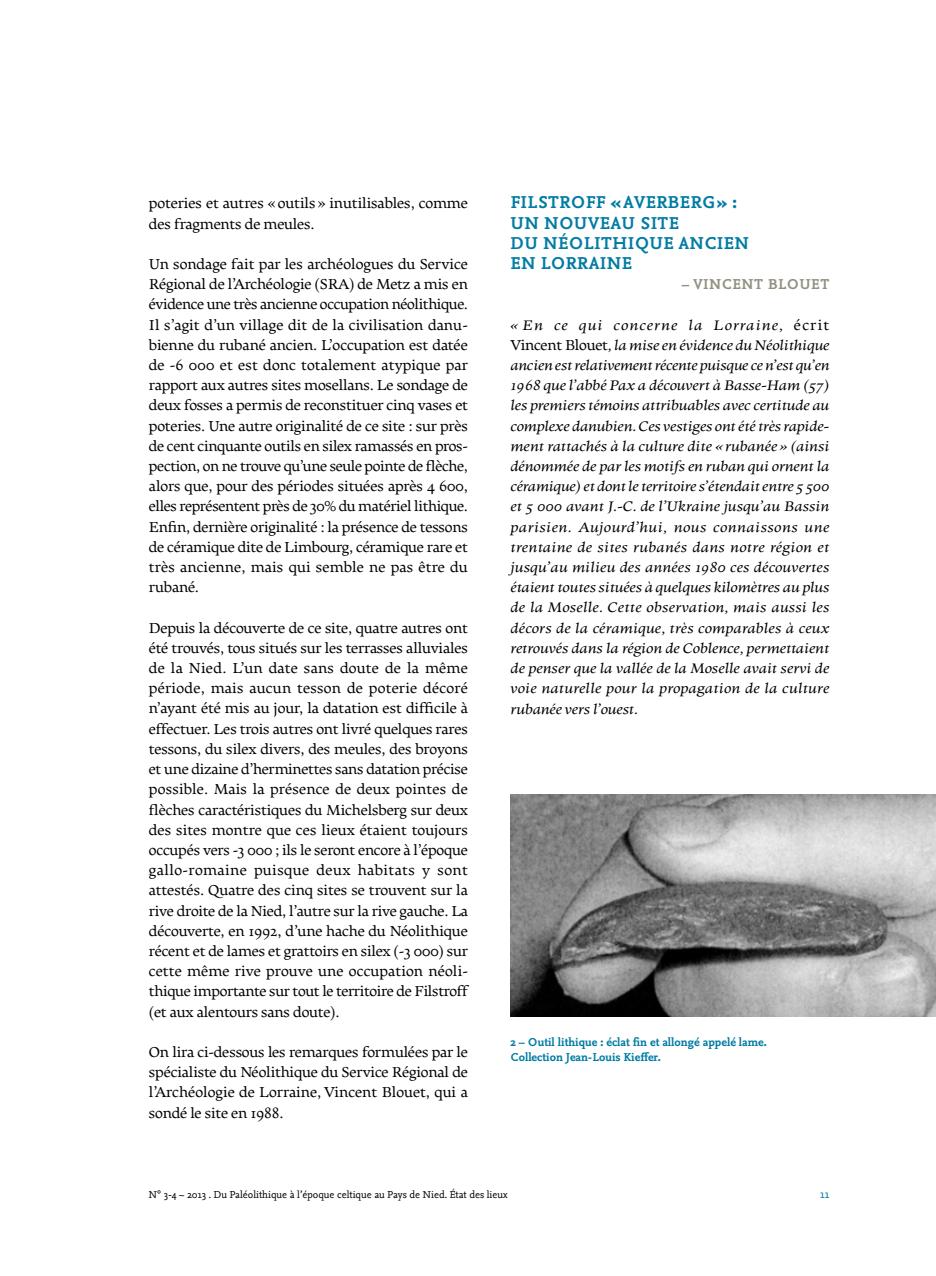
<style>
.page{position:relative;width:936px;height:1276px;background:#fff}
.page>*{position:absolute;margin:0;border:0;box-sizing:border-box;transform-origin:0 0}
.t1{font:700 18px/20.2px "Nexus Mix";letter-spacing:.01em;color:#007ca3}
.t2{font:15.3px/20.2px "Elmhurst";letter-spacing:-.015em;color:#000;text-align:justify}
.t3{font:700 15px "Nexus Mix";letter-spacing:.025em;color:#92907f}
.t4{font:italic 14.7px/20.2px "Elmhurst";letter-spacing:-.005em;color:#000;text-align:justify;scale:1.11 1}
.t5{font:700 12px/15px "Nexus Mix OT";color:#007ca3}
.t6{font:12px "Nexus Mix OT";color:#007ca3}
.t7{font:10.5px "Nexus Mix";color:#000}
.s1{font-style:normal;font-size:15.3px}
.s2{font-family:"Nexus Mix"}
</style>
<div class="page">
<img style="left:510px;top:794px;width:425px;height:222px">
<p class="t2" style="left:149px;top:194px;width:320px">poteries et autres «outils» inutilisables, comme des fragments de meules.</p>
<p class="t2" style="left:149px;top:254px;width:321px">Un sondage fait par les archéologues du Service Régional de l’Archéologie (SRA) de Metz a mis en évidence une très ancienne occupation néolithique.<br>Il s’agit d’un village dit de la civilisation danu&shy;bienne du rubané ancien. L’occupation est datée de -6 000 et est donc totalement atypique par rapport aux autres sites mosellans. Le sondage de deux fosses a permis de reconstituer cinq vases et poteries. Une autre originalité de ce site : sur près de cent cinquante outils en silex ramassés en pros&shy;pection, on ne trouve qu’une seule pointe de flèche, alors que, pour des périodes situées après 4 600, elles représentent près de 30% du matériel lithique.<br>Enfin, dernière originalité : la présence de tessons de céramique dite de Limbourg, céramique rare et très ancienne, mais qui semble ne pas être du rubané.</p>
<p class="t2" style="left:149px;top:618px;width:321px">Depuis la découverte de ce site, quatre autres ont été trouvés, tous situés sur les terrasses alluviales de la Nied. L’un date sans doute de la même période, mais aucun tesson de poterie décoré n’ayant été mis au jour, la datation est difficile à effectuer. Les trois autres ont livré quelques rares tessons, du silex divers, des meules, des broyons et une dizaine d’herminettes sans datation précise possible. Mais la présence de deux pointes de flèches caractéristiques du Michelsberg sur deux des sites montre que ces lieux étaient toujours occupés vers -3 000 ; ils le seront encore à l’époque gallo-romaine puisque deux habitats y sont attestés. Quatre des cinq sites se trouvent sur la rive droite de la Nied, l’autre sur la rive gauche. La découverte, en 1992, d’une hache du Néolithique récent et de lames et grattoirs en silex (-3 000) sur cette même rive prouve une occupation néoli&shy;thique importante sur tout le territoire de Filstroff (et aux alentours sans doute).</p>
<p class="t2" style="left:149px;top:1042px;width:320px">On lira ci-dessous les remarques formulées par le spécialiste du Néolithique du Service Régional de l’Archéologie de Lorraine, Vincent Blouet, qui a sondé le site en 1988.</p>
<p class="t1" style="left:510px;top:192px;width:240px">FILSTROFF «AVERBERG» :<br>UN NOUVEAU SITE<br>DU NÉOLITHIQUE ANCIEN<br>EN LORRAINE</p>
<p class="t3" style="left:681px;top:275px;width:149px">– VINCENT BLOUET</p>
<p class="t4" style="left:510px;top:315px;width:289px">« En ce qui concerne la Lorraine, <span class="s1">écrit Vincent Blouet</span>, la mise en évidence du Néolithique ancien est relativement récente puisque ce n’est qu’en 1968 que l’abbé Pax a découvert à Basse-Ham (57) les premiers témoins attribuables avec certitude au complexe danubien. Ces vestiges ont été très rapide&shy;ment rattachés à la culture dite «rubanée» (ainsi dénommée de par les motifs en ruban qui ornent la céramique) et dont le territoire s’étendait entre 5 500 et 5 000 avant J.-C. de l’Ukraine jusqu’au Bassin parisien. Aujourd’hui, nous connaissons une trentaine de sites rubanés dans notre région et jusqu’au milieu des années 1980 ces découvertes étaient toutes situées à quelques kilomètres au plus de la Moselle. Cette observation, mais aussi les décors de la céramique, très comparables à ceux retrouvés dans la région de Coblence, permettaient de penser que la vallée de la Moselle avait servi de voie naturelle pour la propagation de la culture rubanée vers l’ouest.</p>
<p class="t5" style="left:510px;top:1034px;width:258px"><span class="s2">2 –</span> Outil lithique : éclat fin et allongé appelé lame.<br>Collection Jean-Louis Kieffer.</p>
<p class="t7" style="left:149px;top:1188px;width:360px">N° 3-4 ~ 2013 . Du Paléolithique à l’époque celtique au Pays de Nied. État des lieux</p>
<p class="t6" style="left:820px;top:1185px;width:11px">11</p>
</div>
